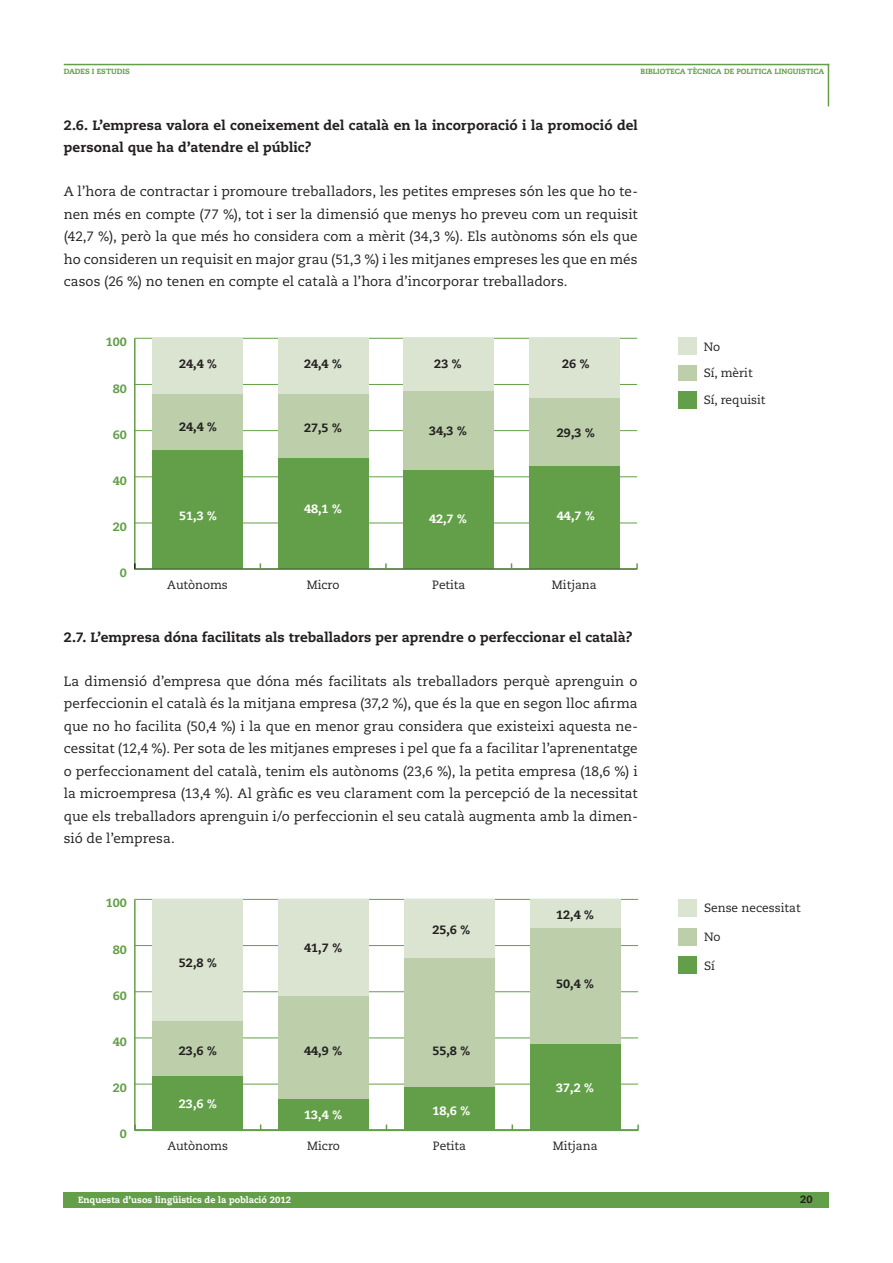
<style>
.page{position:relative;width:893px;height:1263px;background:#fff}
.page>*{position:absolute;margin:0;border:0;box-sizing:border-box;transform-origin:0 0}
.Inici_apartats_Conti{font:13.5px/22.5px "Caecilia LT Std";letter-spacing:.005em;color:#231f20;text-align:justify}
.Titol_grafic{font:800 13.5px/22.5px "Caecilia LT Std";letter-spacing:.005em;color:#231f20}
.t1{font:12px/25.7px "Caecilia LT Std";color:#231f20}
.t2{font:800 12px "Caecilia LT Std";color:#231f20}
.t3{font:800 12px "Caecilia LT Std";color:#fff}
.t4{font:800 12px "Caecilia LT Std";color:#639f48}
.t5{font:800 10.5px "Caecilia LT Std";color:#231f20}
.t6{font:800 9px "Caecilia LT Std";color:#fff}
.t7{font:800 7.5px "Caecilia LT Std";color:#639f48}
</style>
<div class="page">
<div style="left:64px;top:1192px;width:765px;height:16px;background:#639f48"></div>
<hr style="left:64px;top:64px;width:765px;height:1px;background:#639f48">
<hr style="left:828px;top:64px;width:1px;height:42px;background:#639f48">
<div style="left:678px;top:338px;width:18px;height:17px;background:#dbe4d1"></div>
<div style="left:678px;top:365px;width:18px;height:16px;background:#bccfaa"></div>
<div style="left:678px;top:391px;width:18px;height:17px;background:#639f48"></div>
<hr style="left:134px;top:899px;width:2px;height:231px;background:#639f48">
<hr style="left:135px;top:1129px;width:503px;height:2px;background:#639f48">
<hr style="left:135px;top:1084px;width:503px;height:1px;background:#639f48">
<hr style="left:135px;top:1038px;width:503px;height:1px;background:#639f48">
<hr style="left:135px;top:991px;width:503px;height:1px;background:#639f48">
<hr style="left:135px;top:945px;width:503px;height:1px;background:#639f48">
<hr style="left:135px;top:899px;width:503px;height:1px;background:#639f48">
<div style="left:678px;top:899px;width:19px;height:17px;background:#dbe4d1"></div>
<div style="left:152px;top:899px;width:91px;height:122px;background:#dbe4d1"></div>
<div style="left:278px;top:899px;width:91px;height:97px;background:#dbe4d1"></div>
<div style="left:404px;top:899px;width:91px;height:59px;background:#dbe4d1"></div>
<div style="left:530px;top:899px;width:90px;height:29px;background:#dbe4d1"></div>
<div style="left:678px;top:928px;width:18px;height:17px;background:#bccfaa"></div>
<div style="left:152px;top:1021px;width:91px;height:55px;background:#bccfaa"></div>
<div style="left:278px;top:996px;width:91px;height:103px;background:#bccfaa"></div>
<div style="left:404px;top:958px;width:91px;height:129px;background:#bccfaa"></div>
<div style="left:530px;top:928px;width:90px;height:116px;background:#bccfaa"></div>
<div style="left:678px;top:957px;width:18px;height:17px;background:#639f48"></div>
<div style="left:152px;top:1076px;width:91px;height:54px;background:#639f48"></div>
<div style="left:278px;top:1099px;width:91px;height:31px;background:#639f48"></div>
<div style="left:404px;top:1087px;width:91px;height:43px;background:#639f48"></div>
<div style="left:530px;top:1044px;width:90px;height:86px;background:#639f48"></div>
<hr style="left:134px;top:338px;width:2px;height:231px;background:#639f48">
<hr style="left:135px;top:523px;width:502px;height:1px;background:#639f48">
<hr style="left:135px;top:476px;width:502px;height:1px;background:#639f48">
<hr style="left:135px;top:430px;width:502px;height:1px;background:#639f48">
<hr style="left:135px;top:384px;width:502px;height:1px;background:#639f48">
<hr style="left:135px;top:338px;width:502px;height:1px;background:#639f48">
<div style="left:152px;top:338px;width:91px;height:56px;background:#dbe4d1"></div>
<div style="left:278px;top:338px;width:90px;height:56px;background:#dbe4d1"></div>
<div style="left:403px;top:338px;width:91px;height:53px;background:#dbe4d1"></div>
<div style="left:529px;top:338px;width:90px;height:60px;background:#dbe4d1"></div>
<div style="left:152px;top:394px;width:91px;height:56px;background:#bccfaa"></div>
<div style="left:278px;top:394px;width:90px;height:64px;background:#bccfaa"></div>
<div style="left:403px;top:391px;width:91px;height:79px;background:#bccfaa"></div>
<div style="left:529px;top:398px;width:90px;height:68px;background:#bccfaa"></div>
<div style="left:152px;top:450px;width:91px;height:118px;background:#639f48"></div>
<div style="left:278px;top:458px;width:90px;height:110px;background:#639f48"></div>
<div style="left:403px;top:470px;width:91px;height:98px;background:#639f48"></div>
<div style="left:529px;top:466px;width:90px;height:102px;background:#639f48"></div>
<hr style="left:135px;top:568px;width:502px;height:2px;background:#639f48">
<p class="t7" style="left:64px;top:66px;width:68px">DADES I ESTUDIS</p>
<p class="t7" style="left:641px;top:66px;width:185px">BIBLIOTECA TÈCNICA DE POLITICA LINGUISTICA</p>
<p class="Titol_grafic" style="left:64px;top:114px;width:575px">2.6. L’empresa valora el coneixement del català en la incorporació i la promoció del personal que ha d’atendre el públic?</p>
<p class="Inici_apartats_Conti" style="left:64px;top:180px;width:576px">A l’hora de contractar i promoure treballadors, les petites empreses són les que ho te&shy;nen més en compte (77 %), tot i ser la dimensió que menys ho preveu com un requisit (42,7 %), però la que més ho considera com a mèrit (34,3 %). Els autònoms són els que ho consideren un requisit en major grau (51,3 %) i les mitjanes empreses les que en més casos (26 %) no tenen en compte el català a l’hora d’incorporar treballadors.</p>
<p class="t4" style="left:106px;top:335px;width:23px">100</p>
<p class="t4" style="left:113px;top:381px;width:16px">80</p>
<p class="t4" style="left:113px;top:427px;width:16px">60</p>
<p class="t4" style="left:113px;top:473px;width:16px">40</p>
<p class="t4" style="left:113px;top:519px;width:16px">20</p>
<p class="t4" style="left:120px;top:566px;width:9px">0</p>
<p class="t2" style="left:179px;top:356px;width:39px">24,4 %</p>
<p class="t2" style="left:304px;top:356px;width:39px">24,4 %</p>
<p class="t2" style="left:434px;top:356px;width:29px">23 %</p>
<p class="t2" style="left:562px;top:357px;width:29px">26 %</p>
<p class="t2" style="left:179px;top:419px;width:39px">24,4 %</p>
<p class="t2" style="left:304px;top:420px;width:39px">27,5 %</p>
<p class="t2" style="left:429px;top:423px;width:39px">34,3 %</p>
<p class="t2" style="left:557px;top:425px;width:39px">29,3 %</p>
<p class="t3" style="left:179px;top:508px;width:39px">51,3 %</p>
<p class="t3" style="left:304px;top:501px;width:39px">48,1 %</p>
<p class="t3" style="left:429px;top:511px;width:39px">42,7 %</p>
<p class="t3" style="left:557px;top:508px;width:39px">44,7 %</p>
<p class="t1" style="left:167px;top:572px;width:62px">Autònoms</p>
<p class="t1" style="left:307px;top:572px;width:34px">Micro</p>
<p class="t1" style="left:432px;top:572px;width:34px">Petita</p>
<p class="t1" style="left:552px;top:572px;width:46px">Mitjana</p>
<p class="Titol_grafic" style="left:64px;top:626px;width:570px">2.7. L’empresa dóna facilitats als treballadors per aprendre o perfeccionar el català?</p>
<p class="Inici_apartats_Conti" style="left:64px;top:670px;width:576px">La dimensió d’empresa que dóna més facilitats als treballadors perquè aprenguin o perfeccionin el català és la mitjana empresa (37,2 %), que és la que en segon lloc afirma que no ho facilita (50,4 %) i la que en menor grau considera que existeixi aquesta ne&shy;cessitat (12,4 %). Per sota de les mitjanes empreses i pel que fa a facilitar l’aprenentatge o perfeccionament del català, tenim els autònoms (23,6 %), la petita empresa (18,6 %) i la microempresa (13,4 %). Al gràfic es veu clarament com la percepció de la necessitat que els treballadors aprenguin i/o perfeccionin el seu català augmenta amb la dimen&shy;sió de l’empresa.</p>
<p class="t1" style="left:704px;top:334px;width:50px">No<br>Sí, mèrit</p>
<p class="t1" style="left:704px;top:387px;width:63px">Sí, requisit</p>
<p class="t4" style="left:106px;top:896px;width:23px">100</p>
<p class="t1" style="left:704px;top:896px;width:98px">Sense necessitat</p>
<p class="t1" style="left:704px;top:924px;width:18px">No</p>
<p class="t1" style="left:704px;top:953px;width:12px">Sí</p>
<p class="t2" style="left:556px;top:907px;width:39px">12,4 %</p>
<p class="t2" style="left:432px;top:922px;width:39px">25,6 %</p>
<p class="t2" style="left:304px;top:940px;width:39px">41,7 %</p>
<p class="t4" style="left:113px;top:942px;width:16px">80</p>
<p class="t2" style="left:179px;top:955px;width:39px">52,8 %</p>
<p class="t4" style="left:113px;top:988px;width:16px">60</p>
<p class="t4" style="left:113px;top:1034px;width:16px">40</p>
<p class="t4" style="left:113px;top:1080px;width:16px">20</p>
<p class="t4" style="left:120px;top:1127px;width:9px">0</p>
<p class="t2" style="left:179px;top:1044px;width:39px">23,6 %</p>
<p class="t3" style="left:179px;top:1097px;width:39px">23,6 %</p>
<p class="t2" style="left:304px;top:1044px;width:39px">44,9 %</p>
<p class="t3" style="left:304px;top:1107px;width:39px">13,4 %</p>
<p class="t2" style="left:432px;top:1044px;width:39px">55,8 %</p>
<p class="t3" style="left:432px;top:1103px;width:39px">18,6 %</p>
<p class="t2" style="left:556px;top:976px;width:39px">50,4 %</p>
<p class="t3" style="left:556px;top:1080px;width:39px">37,2 %</p>
<p class="t1" style="left:167px;top:1133px;width:62px">Autònoms</p>
<p class="t1" style="left:307px;top:1133px;width:34px">Micro</p>
<p class="t1" style="left:433px;top:1133px;width:35px">Petita</p>
<p class="t1" style="left:553px;top:1133px;width:46px">Mitjana</p>
<p class="t6" style="left:78px;top:1194px;width:214px">Enquesta d’usos lingüistics de la població 2012</p>
<p class="t5" style="left:800px;top:1193px;width:14px">20</p>
</div>
